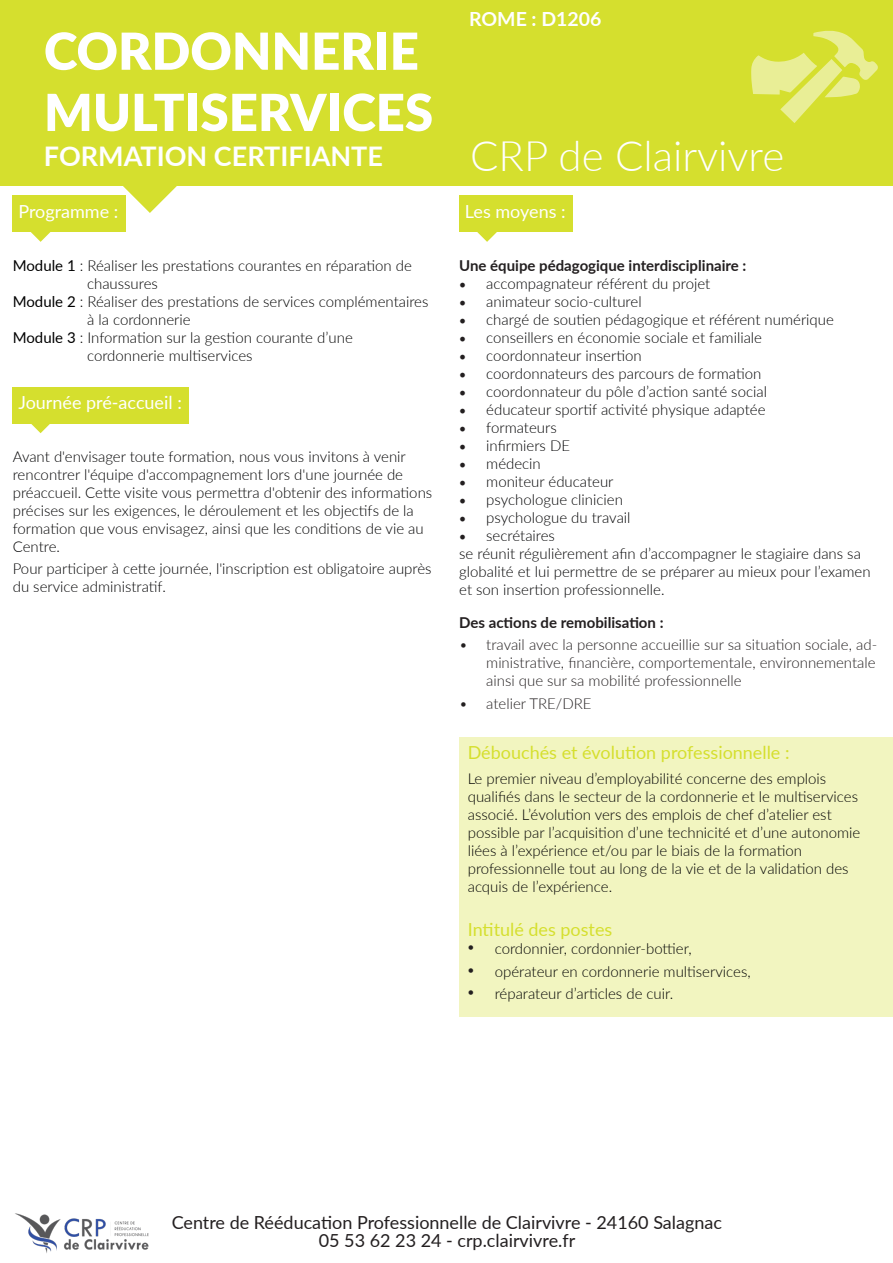
<style>
.page{position:relative;width:893px;height:1263px;background:#fff}
.page>*{position:absolute;margin:0;border:0;box-sizing:border-box;transform-origin:0 0}
.t1{font:900 51px/61.2px "Lato";color:#fff}
.t2{font:300 42px "Lato";color:#fff}
.t3{font:700 27px "Lato";color:#fff}
.t4{font:700 19.5px "Lato";color:#fff}
.t5{font:18px "Lato";color:#231f20}
.t6{font:18px "Lato";color:#d5df2e}
.t7{font:18px "Lato";color:#fff}
.t8{font:300 15px/18px "Lato";color:#010102}
.No_Spacing{font:300 15px/18px "Lato";color:#000}
.t9{font:300 15px/18px "Lato";color:#231f20;text-align:justify}
.Heading_2{font:700 15px "Lato";color:#231f20}
.s1{font-weight:400}
.s2{font-family:"Minion Pro";font-weight:400;font-size:18px;color:#231f20}
.s3{font-family:"Tw Cen";font-weight:400;font-size:18px;color:#231f20}
</style>
<div class="page">
<div style="left:0;top:0;width:893px;height:186px;background:#d5df2e"></div>
<svg style="left:116px;top:186px;width:61px;height:27px"></svg>
<div style="left:459px;top:737px;width:434px;height:279px;background:#f2f5c0"></div>
<svg style="left:751px;top:30px;width:127px;height:93px"></svg>
<svg style="left:25px;top:423px;width:31px;height:10px"></svg>
<div style="left:13px;top:387px;width:176px;height:36px;background:#d5df2e"></div>
<svg style="left:31px;top:232px;width:20px;height:10px"></svg>
<div style="left:13px;top:196px;width:113px;height:36px;background:#d5df2e"></div>
<svg style="left:477px;top:232px;width:20px;height:10px"></svg>
<div style="left:459px;top:196px;width:113px;height:36px;background:#d5df2e"></div>
<img style="left:15px;top:1213px;width:134px;height:40px">
<p class="t4" style="left:469px;top:5px;width:134px">ROME : D1206</p>
<p class="t1" style="left:44px;top:18px;width:391px">CORDONNERIE<br>MULTISERVICES</p>
<p class="t3" style="left:44px;top:136px;width:340px">FORMATION CERTIFIANTE</p>
<p class="t2" style="left:470px;top:127px;width:316px">CRP de Clairvivre</p>
<p class="t7" style="left:18px;top:199px;width:101px">Programme :</p>
<p class="No_Spacing" style="left:87px;top:256px;width:326px;text-indent:-74px"><span class="s1">Module 1</span> : Réaliser les prestations courantes en réparation de chaussures</p>
<p class="No_Spacing" style="left:87px;top:292px;width:343px;text-indent:-74px"><span class="s1">Module 2</span> : Réaliser des prestations de services complémentaires à la cordonnerie</p>
<p class="No_Spacing" style="left:87px;top:328px;width:267px;text-indent:-74px"><span class="s1">Module 3</span> : Information sur la gestion courante d’une cordonnerie multiservices</p>
<p class="t7" style="left:18px;top:390px;width:165px">Journée pré-accueil :</p>
<p class="t8" style="left:13px;top:447px;width:421px">Avant d'envisager toute formation, nous vous invitons à venir rencontrer l'équipe d'accompagnement lors d'une journée de préaccueil. Cette visite vous permettra d'obtenir des informations précises sur les exigences, le déroulement et les objectifs de la formation que vous envisagez, ainsi que les conditions de vie au Centre.</p>
<p class="t8" style="left:13px;top:559px;width:420px">Pour participer à cette journée, l'inscription est obligatoire auprès du service administratif.</p>
<p class="t7" style="left:465px;top:199px;width:102px">Les moyens :</p>
<p class="Heading_2" style="left:459px;top:254px;width:289px">Une équipe pédagogique interdisciplinaire :</p>
<p class="t8" style="left:459px;top:274px;width:253px"><span class="s2">•</span> accompagnateur référent du projet</p>
<p class="t8" style="left:459px;top:292px;width:184px"><span class="s2">•</span> animateur socio-culturel</p>
<p class="t8" style="left:459px;top:310px;width:376px"><span class="s2">•</span> chargé de soutien pédagogique et référent numérique</p>
<p class="t8" style="left:459px;top:328px;width:304px"><span class="s2">•</span> conseillers en économie sociale et familiale</p>
<p class="t8" style="left:459px;top:346px;width:184px"><span class="s2">•</span> coordonnateur insertion</p>
<p class="t8" style="left:459px;top:364px;width:304px"><span class="s2">•</span> coordonnateurs des parcours de formation</p>
<p class="t8" style="left:459px;top:382px;width:309px"><span class="s2">•</span> coordonnateur du pôle d’action santé social</p>
<p class="t8" style="left:459px;top:400px;width:308px"><span class="s2">•</span> éducateur sportif activité physique adaptée</p>
<p class="t8" style="left:459px;top:418px;width:99px"><span class="s2">•</span> formateurs</p>
<p class="t8" style="left:459px;top:436px;width:112px"><span class="s2">•</span> infirmiers DE</p>
<p class="t8" style="left:459px;top:454px;width:83px"><span class="s2">•</span> médecin</p>
<p class="t8" style="left:459px;top:472px;width:156px"><span class="s2">•</span> moniteur éducateur</p>
<p class="t8" style="left:459px;top:490px;width:165px"><span class="s2">•</span> psychologue clinicien</p>
<p class="t8" style="left:459px;top:508px;width:173px"><span class="s2">•</span> psychologue du travail</p>
<p class="t8" style="left:459px;top:526px;width:97px"><span class="s2">•</span> secrétaires</p>
<p class="t8" style="left:459px;top:544px;width:413px">se réunit régulièrement afin d’accompagner le stagiaire dans sa globalité et lui permettre de se préparer au mieux pour l’examen et son insertion professionnelle.</p>
<p class="Heading_2" style="left:459px;top:611px;width:206px">Des actions de remobilisation :</p>
<p class="t9" style="left:486px;top:635px;width:392px;text-indent:-27px">• travail avec la personne accueillie sur sa situation sociale, ad&shy;ministrative, financière, comportementale, environnementale ainsi que sur sa mobilité professionnelle</p>
<p class="t9" style="left:459px;top:694px;width:134px">• atelier TRE/DRE</p>
<p class="t6" style="left:468px;top:740px;width:323px">Débouchés et évolution professionnelle :</p>
<p class="No_Spacing" style="left:468px;top:769px;width:394px">Le premier niveau d’employabilité concerne des emplois qualifiés dans le secteur de la cordonnerie et le multiservices associé. L’évolution vers des emplois de chef d’atelier est possible par l’acquisition d’une technicité et d’une autonomie liées à l’expérience et/ou par le biais de la formation professionnelle tout au long de la vie et de la validation des acquis de l’expérience.</p>
<p class="t6" style="left:468px;top:917px;width:146px">Intitulé des postes</p>
<p class="No_Spacing" style="left:468px;top:939px;width:226px"><span class="s3">•</span> cordonnier, cordonnier-bottier,</p>
<p class="No_Spacing" style="left:468px;top:962px;width:284px"><span class="s3">•</span> opérateur en cordonnerie multiservices,</p>
<p class="No_Spacing" style="left:468px;top:984px;width:207px"><span class="s3">•</span> réparateur d’articles de cuir.</p>
<p class="t5" style="left:172px;top:1210px;width:552px">Centre de Rééducation Professionnelle de Clairvivre - 24160 Salagnac</p>
<p class="t5" style="left:319px;top:1228px;width:258px">05 53 62 23 24 - crp.clairvivre.fr</p>
</div>
